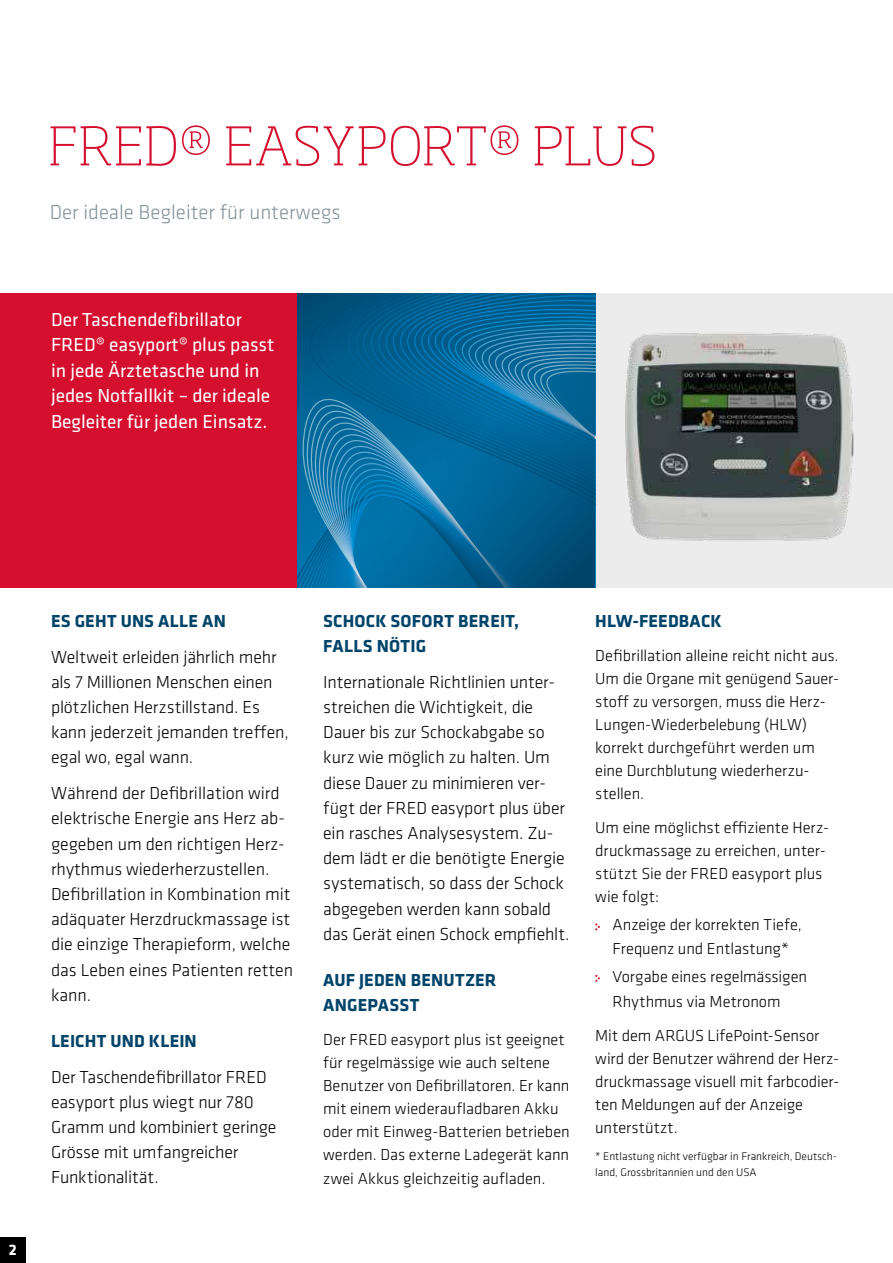
<style>
.page{position:relative;width:893px;height:1263px;background:#fff}
.page>*{position:absolute;margin:0;border:0;box-sizing:border-box;transform-origin:0 0}
.t1{font:200 52.5px "Soho Pro";letter-spacing:.005em;color:#d5102f}
.t2{font:300 21px "Klavika";color:#83929b}
.t3{font:19.5px/25.5px "Klavika";color:#fff}
.t4{font:300 18px/25.2px "Klavika";letter-spacing:-.005em;color:#000}
.t5{font:700 18px/25.2px "Klavika";letter-spacing:.01em;color:#00446a}
.t6{font:300 16.5px/23.1px "Klavika";letter-spacing:-.005em;color:#000}
.t7{font:700 15.75px "Klavika";color:#fff}
.t8{font:300 11.4px/15.9px "Klavika";color:#000}
</style>
<div class="page">
<div style="left:0;top:1237px;width:25px;height:26px;background:#000"></div>
<div style="left:595px;top:293px;width:298px;height:294px;background:#ececec"></div>
<div style="left:0;top:293px;width:298px;height:294px;background:#d5102f"></div>
<svg style="left:298px;top:293px;width:297px;height:294px;background:#08699a"></svg>
<img style="left:625px;top:333px;width:229px;height:208px">
<svg style="left:595px;top:923px;width:5px;height:7px"></svg>
<svg style="left:595px;top:975px;width:5px;height:7px"></svg>
<h1 class="t1" style="left:48px;top:117px;width:610px">FRED® EASYPORT® PLUS</h1>
<p class="t2" style="left:50px;top:203px;width:292px">Der ideale Begleiter für unterwegs</p>
<p class="t3" style="left:51px;top:307px;width:225px">Der Taschendefibrillator<br>FRED® easyport® plus passt in jede Ärztetasche und in jedes Notfallkit – der ideale<br>Begleiter für jeden Einsatz.</p>
<p class="t7" style="left:9px;top:1242px;width:9px">2</p>
<p class="t5" style="left:51px;top:608px;width:177px">ES GEHT UNS ALLE AN</p>
<p class="t4" style="left:51px;top:645px;width:239px">Weltweit erleiden jährlich mehr als 7 Millionen Menschen einen plötzlichen Herzstillstand. Es kann jederzeit jemanden treffen, egal wo, egal wann.</p>
<p class="t4" style="left:51px;top:781px;width:244px">Während der Defibrillation wird elektrische Energie ans Herz ab&shy;gegeben um den richtigen Herz&shy;rhythmus wiederherzustellen.<br>Defibrillation in Kombination mit adäquater Herzdruckmassage ist die einzige Therapieform, welche das Leben eines Patienten retten kann.</p>
<p class="t5" style="left:51px;top:1028px;width:147px">LEICHT UND KLEIN</p>
<p class="t4" style="left:51px;top:1065px;width:227px">Der Taschendefibrillator FRED easyport plus wiegt nur 780<br>Gramm und kombiniert geringe<br>Grösse mit umfangreicher<br>Funktionalität.</p>
<p class="t5" style="left:323px;top:608px;width:197px">SCHOCK SOFORT BEREIT,<br>FALLS NÖTIG</p>
<p class="t4" style="left:323px;top:670px;width:248px">Internationale Richtlinien unter&shy;streichen die Wichtigkeit, die<br>Dauer bis zur Schockabgabe so kurz wie möglich zu halten. Um diese Dauer zu minimieren ver&shy;fügt der FRED easyport plus über ein rasches Analysesystem. Zu&shy;dem lädt er die benötigte Energie systematisch, so dass der Schock abgegeben werden kann sobald das Gerät einen Schock empfiehlt.</p>
<p class="t5" style="left:323px;top:967px;width:175px">AUF JEDEN BENUTZER<br>ANGEPASST</p>
<p class="t6" style="left:323px;top:1028px;width:248px">Der FRED easyport plus ist geeignet für regelmässige wie auch seltene Benutzer von Defibrillatoren. Er kann mit einem wiederaufladbaren Akku oder mit Einweg-Batterien betrieben werden. Das externe Ladegerät kann zwei Akkus gleichzeitig aufladen.</p>
<p class="t5" style="left:595px;top:608px;width:128px">HLW-FEEDBACK</p>
<p class="t6" style="left:595px;top:644px;width:245px">Defibrillation alleine reicht nicht aus.<br>Um die Organe mit genügend Sauer&shy;stoff zu versorgen, muss die Herz-<br>Lungen-Wiederbelebung (HLW) korrekt durchgeführt werden um eine Durchblutung wiederherzu&shy;stellen.</p>
<p class="t6" style="left:595px;top:816px;width:235px">Um eine möglichst effiziente Herz&shy;druckmassage zu erreichen, unter&shy;stützt Sie der FRED easyport plus wie folgt:</p>
<p class="t6" style="left:612px;top:914px;width:191px">Anzeige der korrekten Tiefe,<br>Frequenz und Entlastung*</p>
<p class="t6" style="left:612px;top:964px;width:196px;line-height:25.2px">Vorgabe eines regelmässigen<br>Rhythmus via Metronom</p>
<p class="t6" style="left:595px;top:1024px;width:246px">Mit dem ARGUS LifePoint-Sensor wird der Benutzer während der Herz&shy;druckmassage visuell mit farbcodier&shy;ten Meldungen auf der Anzeige unterstützt.</p>
<p class="t8" style="left:595px;top:1148px;width:243px">* Entlastung nicht verfügbar in Frankreich, Deutsch&shy;land, Grossbritannien und den USA</p>
</div>
